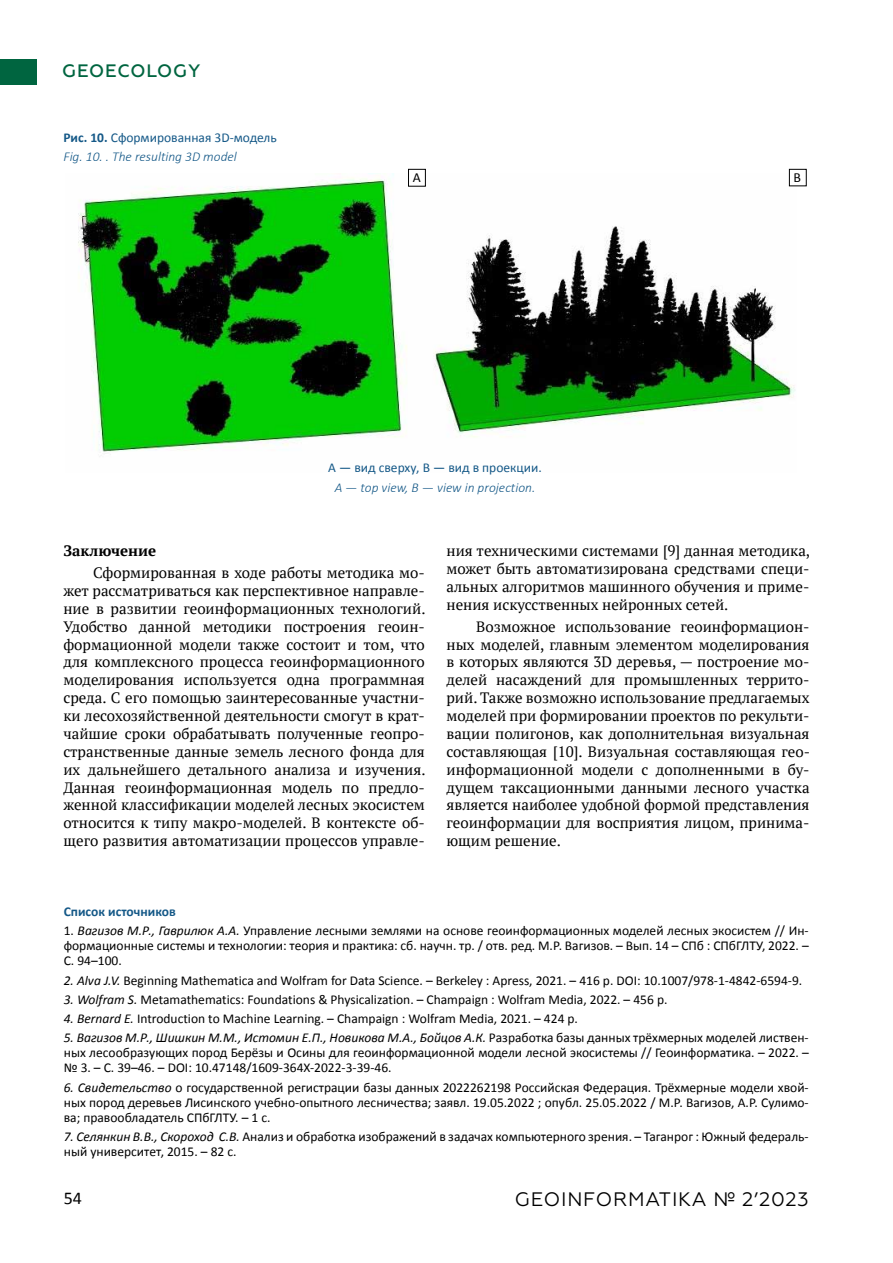
<style>
.page{position:relative;width:893px;height:1263px;background:#fff}
.page>*{position:absolute;margin:0;border:0;box-sizing:border-box;transform-origin:0 0}
.t1{font:19.5px "Geometria";letter-spacing:.04em;color:#000}
.t2{font:500 18px "Geometria";letter-spacing:.05em;color:#006540}
.t3{font:18px "Calibri";color:#000}
.t4{font:15px/17.9px "PT Serif";color:#000;text-align:justify}
.t5{font:700 15px "PT Serif";color:#000}
.t6{font:13.95px "Calibri";color:#000}
.t7{font:13.5px/15px "Calibri";color:#000;text-align:justify}
.t8{font:italic 300 13.5px/19.2px "Calibri";color:#145887}
.t9{font:13.5px "Calibri";color:#145887}
.t10{font:700 13.5px "Calibri";color:#145887}
.s1{font-weight:700;font-style:normal}
.s2{font-weight:400;font-style:normal}
.s3{font-style:italic}
</style>
<div class="page">
<div style="left:0;top:60px;width:37px;height:25px;background:#006540"></div>
<img style="left:78px;top:174px;width:718px;height:278px">
<div style="left:408px;top:169px;width:17px;height:17px;background:#fff"></div>
<div style="left:408px;top:169px;width:18px;height:17px;border:1px solid #000"></div>
<div style="left:789px;top:169px;width:17px;height:17px;background:#fff"></div>
<div style="left:789px;top:169px;width:17px;height:17px;border:1px solid #000"></div>
<p class="t2" style="left:62px;top:60px;width:140px">GEOECOLOGY</p>
<p class="t8" style="left:63px;top:127px;width:215px"><span class="s1">Рис. 10.</span> <span class="s2">Сформированная 3D-модель<br></span>Fig. 10. . The resulting 3D model</p>
<p class="t6" style="left:413px;top:168px;width:10px">A</p>
<p class="t6" style="left:794px;top:168px;width:9px">B</p>
<p class="t9" style="left:328px;top:459px;width:215px">A — вид сверху, B — вид в проекции.</p>
<p class="t8" style="left:335px;top:477px;width:202px">A — top view, B — view in projection.</p>
<p class="t5" style="left:63px;top:540px;width:94px">Заключение</p>
<p class="t4" style="left:63px;top:564px;width:364px;text-indent:30px">Сформированная в ходе работы методика мо&shy;жет рассматриваться как перспективное направле&shy;ние в развитии геоинформационных технологий.<br>Удобство данной методики построения геоин&shy;формационной модели также состоит и том, что для комплексного процесса геоинформационного моделирования используется одна программная среда. С его помощью заинтересованные участни&shy;ки лесохозяйственной деятельности смогут в крат&shy;чайшие сроки обрабатывать полученные геопро&shy;странственные данные земель лесного фонда для их дальнейшего детального анализа и изучения.<br>Данная геоинформационная модель по предло&shy;женной классификации моделей лесных экосистем относится к типу макро-моделей. В контексте об&shy;щего развития автоматизации процессов управле-</p>
<p class="t4" style="left:446px;top:541px;width:365px">ния техническими системами [9] данная методика, может быть автоматизирована средствами специ&shy;альных алгоритмов машинного обучения и приме&shy;нения искусственных нейронных сетей.</p>
<p class="t4" style="left:446px;top:617px;width:365px;text-indent:30px">Возможное использование геоинформацион&shy;ных моделей, главным элементом моделирования в которых являются 3D деревья, — построение мо&shy;делей насаждений для промышленных террито&shy;рий. Также возможно использование предлагаемых моделей при формировании проектов по рекульти&shy;вации полигонов, как дополнительная визуальная составляющая [10]. Визуальная составляющая гео&shy;информационной модели с дополненными в бу&shy;дущем таксационными данными лесного участка является наиболее удобной формой представления геоинформации для восприятия лицом, принима&shy;ющим решение.</p>
<p class="t10" style="left:64px;top:903px;width:113px">Список источников</p>
<p class="t7" style="left:64px;top:923px;width:746px">1. <span class="s3">Вагизов М.Р., Гаврилюк А.А.</span> Управление лесными землями на основе геоинформационных моделей лесных экосистем // Ин&shy;формационные системы и технологии: теория и практика: сб. научн. тр. / отв. ред. М.Р. Вагизов. – Вып. 14 – СПб : СПбГЛТУ, 2022. – C. 94–100.</p>
<p class="t7" style="left:64px;top:973px;width:740px"><span class="s3">2. Alva J.V.</span> Beginning Mathematica and Wolfram for Data Science. – Berkeley : Apress, 2021. – 416 p. DOI: 10.1007/978-1-4842-6594-9.</p>
<p class="t7" style="left:64px;top:992px;width:605px"><span class="s3">3. Wolfram S.</span> Metamathematics: Foundations &amp; Physicalization. – Champaign : Wolfram Media, 2022. – 456 p.</p>
<p class="t7" style="left:64px;top:1011px;width:516px"><span class="s3">4. Bernard E.</span> Introduction to Machine Learning. – Champaign : Wolfram Media, 2021. – 424 p.</p>
<p class="t7" style="left:64px;top:1030px;width:746px"><span class="s3">5. Вагизов М.Р., Шишкин М.М., Истомин Е.П., Новикова М.А., Бойцов А.К.</span> Разработка базы данных трёхмерных моделей листвен&shy;ных лесообразующих пород Берёзы и Осины для геоинформационной модели лесной экосистемы // Геоинформатика. – 2022. – № 3. – С. 39–46. – DOI: 10.47148/1609-364X-2022-3-39-46.</p>
<p class="t7" style="left:64px;top:1080px;width:746px"><span class="s3">6. Свидетельство</span> о государственной регистрации базы данных 2022262198 Российская Федерация. Трёхмерные модели хвой&shy;ных пород деревьев Лисинского учебно-опытного лесничества; заявл. 19.05.2022 ; опубл. 25.05.2022 / М.Р. Вагизов, А.Р. Сулимо&shy;ва; правообладатель СПбГЛТУ. – 1 с.</p>
<p class="t7" style="left:64px;top:1129px;width:746px"><span class="s3">7. Селянкин В.В., Скороход С.В.</span> Анализ и обработка изображений в задачах компьютерного зрения. – Таганрог : Южный федераль&shy;ный университет, 2015. – 82 с.</p>
<p class="t3" style="left:64px;top:1187px;width:20px">54</p>
<h1 class="t1" style="left:515px;top:1188px;width:295px">GEOINFORMATIKA № 2’2023</h1>
</div>
